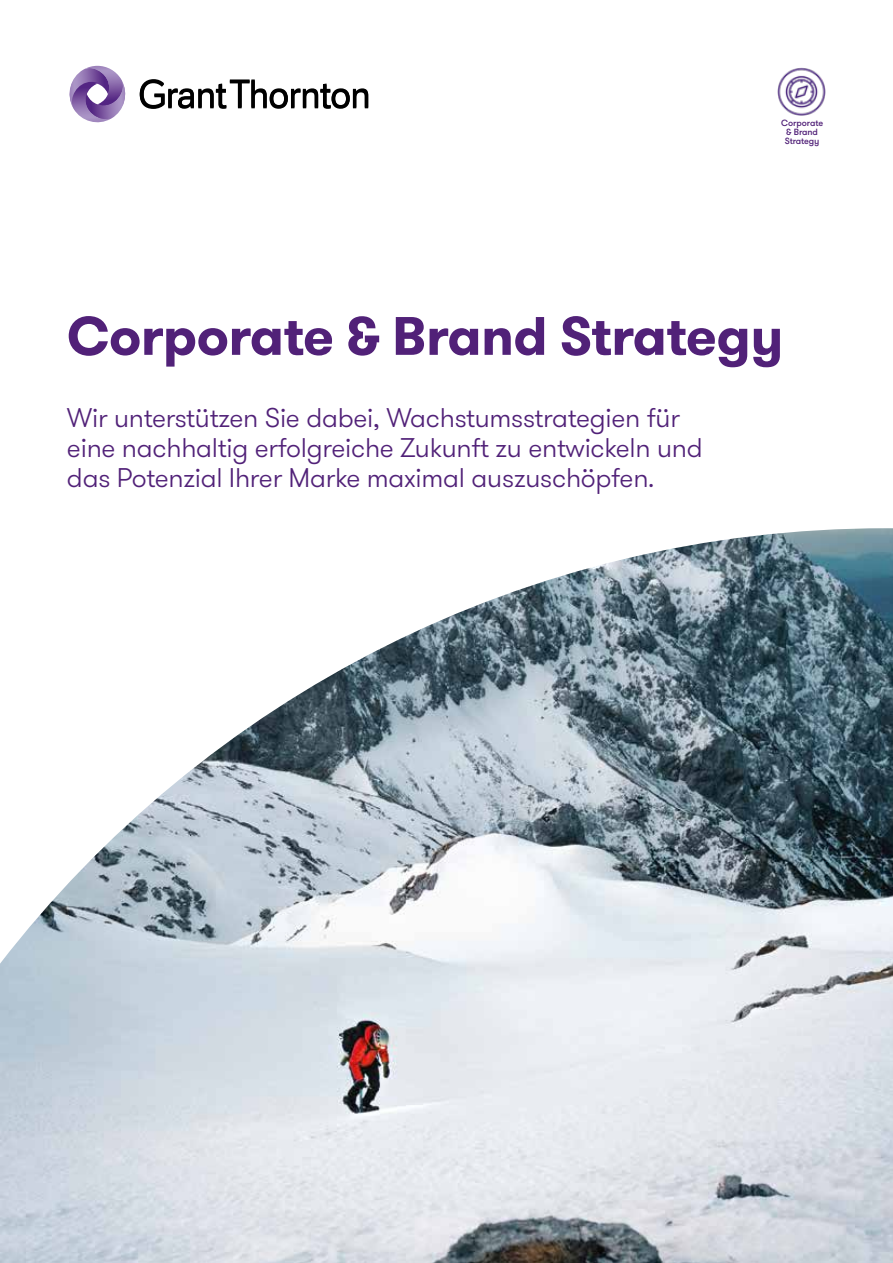
<style>
.page{position:relative;width:893px;height:1263px;background:#fff}
.page>*{position:absolute;margin:0;border:0;box-sizing:border-box;transform-origin:0 0}
.t1{font:700 54px "GT Walsheim Pro";letter-spacing:-.01em;color:#512178}
.t2{font:300 27px/30px "GT Walsheim Pro";letter-spacing:-.01em;color:#512178}
.t3{font:500 9px/9px "GT Walsheim Pro";letter-spacing:-.01em;color:#512178;text-align:center}
</style>
<div class="page">
<img style="left:777px;top:67px;width:49px;height:48px">
<svg style="left:140px;top:79px;width:228px;height:30px"></svg>
<svg style="left:69px;top:65px;width:57px;height:58px"></svg>
<img style="left:0;top:528px;width:893px;height:735px">
<p class="t3" style="left:781px;top:119px;width:43px">Corporate &amp; Brand<br>Strategy</p>
<h1 class="t1" style="left:67px;top:301px;width:718px">Corporate &amp; Brand Strategy</h1>
<p class="t2" style="left:67px;top:403px;width:637px">Wir unterstützen Sie dabei, Wachstumsstrategien für eine nachhaltig erfolgreiche Zukunft zu entwickeln und das Potenzial Ihrer Marke maximal auszuschöpfen.</p>
</div>
